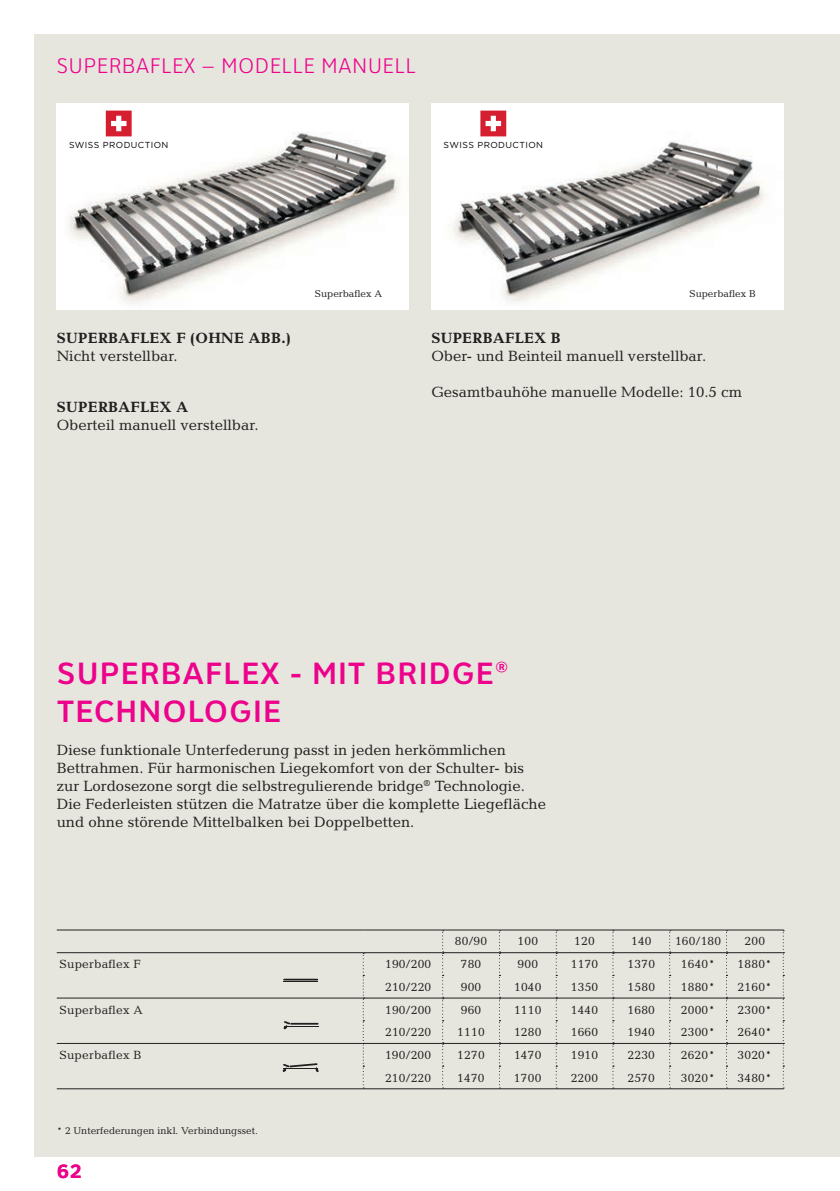
<style>
.page{position:relative;width:840px;height:1191px;background:#fff}
.page>*{position:absolute;margin:0;border:0;box-sizing:border-box;transform-origin:0 0}
.t1{font:500 32px/38.4px "Clearview Text";letter-spacing:.015em;color:#ed028c}
.t2{font:300 22px "Clearview Text";letter-spacing:.015em;color:#ed028c}
.t3{font:700 20px "Clearview Text";color:#ed028c}
.t4{font:15px/18px "Candida Std";color:#231f20}
.t5{font:700 15px "Candida Std";letter-spacing:.02em;color:#231f20}
.t6{font:12px "Candida Std";letter-spacing:.02em;color:#231f20}
.t7{font:10px "Candida Std";color:#231f20}
.t8{font:8.6px "Gotham";letter-spacing:.05em;color:#000001}
</style>
<div class="page">
<div style="left:34px;top:34px;width:805px;height:1123px;background:#e7e6de"></div>
<img style="left:57px;top:103px;width:351px;height:207px">
<img style="left:431px;top:103px;width:351px;height:207px">
<svg style="left:106px;top:111px;width:26px;height:25px"></svg>
<svg style="left:480px;top:111px;width:26px;height:25px"></svg>
<hr style="left:283px;top:978px;width:35px;height:2px;background:#231f20">
<hr style="left:283px;top:981px;width:34px;height:1px;background:#231f20">
<hr style="left:284px;top:1026px;width:34px;height:1px;background:#231f20">
<hr style="left:290px;top:1022px;width:28px;height:2px;background:#231f20">
<svg style="left:283px;top:1021px;width:7px;height:8px"></svg>
<svg style="left:282px;top:1063px;width:36px;height:9px"></svg>
<hr style="left:57px;top:952px;width:306px;height:1px;background:#231f20">
<hr style="left:363px;top:952px;width:79px;height:1px;background:#231f20">
<hr style="left:57px;top:997px;width:305px;height:1px;background:#231f20">
<hr style="left:363px;top:997px;width:79px;height:1px;background:#231f20">
<hr style="left:57px;top:1043px;width:305px;height:1px;background:#231f20">
<hr style="left:363px;top:1043px;width:79px;height:1px;background:#231f20">
<hr style="left:57px;top:1088px;width:306px;height:1px;background:#231f20">
<hr style="left:363px;top:1088px;width:79px;height:1px;background:#231f20">
<hr style="left:442px;top:952px;width:57px;height:1px;background:#231f20">
<hr style="left:442px;top:997px;width:57px;height:1px;background:#231f20">
<hr style="left:442px;top:1043px;width:57px;height:1px;background:#231f20">
<hr style="left:442px;top:1088px;width:57px;height:1px;background:#231f20">
<hr style="left:499px;top:952px;width:57px;height:1px;background:#231f20">
<hr style="left:499px;top:997px;width:57px;height:1px;background:#231f20">
<hr style="left:499px;top:1043px;width:57px;height:1px;background:#231f20">
<hr style="left:499px;top:1088px;width:57px;height:1px;background:#231f20">
<hr style="left:556px;top:952px;width:56px;height:1px;background:#231f20">
<hr style="left:556px;top:997px;width:56px;height:1px;background:#231f20">
<hr style="left:556px;top:1043px;width:56px;height:1px;background:#231f20">
<hr style="left:556px;top:1088px;width:56px;height:1px;background:#231f20">
<hr style="left:612px;top:952px;width:57px;height:1px;background:#231f20">
<hr style="left:612px;top:997px;width:57px;height:1px;background:#231f20">
<hr style="left:612px;top:1043px;width:57px;height:1px;background:#231f20">
<hr style="left:612px;top:1088px;width:57px;height:1px;background:#231f20">
<hr style="left:669px;top:952px;width:57px;height:1px;background:#231f20">
<hr style="left:726px;top:952px;width:56px;height:1px;background:#231f20">
<hr style="left:669px;top:997px;width:57px;height:1px;background:#231f20">
<hr style="left:726px;top:997px;width:56px;height:1px;background:#231f20">
<hr style="left:669px;top:1043px;width:57px;height:1px;background:#231f20">
<hr style="left:726px;top:1043px;width:56px;height:1px;background:#231f20">
<hr style="left:669px;top:1088px;width:57px;height:1px;background:#231f20">
<hr style="left:726px;top:1088px;width:57px;height:1px;background:#231f20">
<svg style="left:362px;top:953px;width:2px;height:135px"></svg>
<svg style="left:442px;top:930px;width:1px;height:158px"></svg>
<svg style="left:498px;top:930px;width:2px;height:158px"></svg>
<svg style="left:555px;top:930px;width:2px;height:158px"></svg>
<svg style="left:612px;top:930px;width:1px;height:158px"></svg>
<svg style="left:668px;top:930px;width:2px;height:158px"></svg>
<svg style="left:725px;top:930px;width:2px;height:158px"></svg>
<svg style="left:782px;top:930px;width:1px;height:155px"></svg>
<hr style="left:57px;top:929px;width:306px;height:1px;background:#231f20">
<hr style="left:363px;top:929px;width:79px;height:1px;background:#231f20">
<hr style="left:442px;top:929px;width:57px;height:1px;background:#231f20">
<hr style="left:499px;top:929px;width:57px;height:1px;background:#231f20">
<hr style="left:556px;top:929px;width:56px;height:1px;background:#231f20">
<hr style="left:612px;top:929px;width:57px;height:1px;background:#231f20">
<hr style="left:669px;top:929px;width:57px;height:1px;background:#231f20">
<hr style="left:726px;top:929px;width:57px;height:1px;background:#231f20">
<h2 class="t2" style="left:57px;top:54px;width:360px">SUPERBAFLEX – MODELLE MANUELL</h2>
<p class="t8" style="left:69px;top:140px;width:101px">SWISS PRODUCTION</p>
<p class="t8" style="left:443px;top:140px;width:101px">SWISS PRODUCTION</p>
<p class="t5" style="left:57px;top:329px;width:235px">SUPERBAFLEX F (OHNE ABB.)</p>
<p class="t4" style="left:57px;top:347px;width:122px">Nicht verstellbar.</p>
<p class="t5" style="left:57px;top:398px;width:133px">SUPERBAFLEX A</p>
<p class="t4" style="left:57px;top:415px;width:203px">Oberteil manuell verstellbar.</p>
<p class="t7" style="left:315px;top:288px;width:69px">Superbaflex A</p>
<p class="t7" style="left:689px;top:288px;width:68px">Superbaflex B</p>
<p class="t5" style="left:431px;top:329px;width:131px">SUPERBAFLEX B</p>
<p class="t4" style="left:431px;top:347px;width:276px">Ober- und Beinteil manuell verstellbar.</p>
<p class="t4" style="left:431px;top:383px;width:312px">Gesamtbauhöhe manuelle Modelle: 10.5 cm</p>
<h1 class="t1" style="left:57px;top:653px;width:453px">SUPERBAFLEX - MIT BRIDGE®<br>TECHNOLOGIE</h1>
<p class="t4" style="left:57px;top:741px;width:490px">Diese funktionale Unterfederung passt in jeden herkömmlichen Bettrahmen. Für harmonischen Liegekomfort von der Schulter- bis zur Lordosezone sorgt die selbstregulierende bridge<sup>®</sup> Technologie.<br>Die Federleisten stützen die Matratze über die komplette Liegefläche und ohne störende Mittelbalken bei Doppelbetten.</p>
<p class="t6" style="left:454px;top:934px;width:34px">80/90</p>
<p class="t6" style="left:517px;top:934px;width:22px">100</p>
<p class="t6" style="left:574px;top:934px;width:22px">120</p>
<p class="t6" style="left:630px;top:934px;width:22px">140</p>
<p class="t6" style="left:674px;top:934px;width:48px">160/180</p>
<p class="t6" style="left:744px;top:934px;width:22px">200</p>
<p class="t6" style="left:60px;top:957px;width:83px">Superbaflex F</p>
<p class="t6" style="left:385px;top:957px;width:48px">190/200</p>
<p class="t6" style="left:460px;top:957px;width:22px">780</p>
<p class="t6" style="left:517px;top:957px;width:22px">900</p>
<p class="t6" style="left:570px;top:957px;width:29px">1170</p>
<p class="t6" style="left:627px;top:957px;width:29px">1370</p>
<p class="t6" style="left:680px;top:957px;width:36px">1640*</p>
<p class="t6" style="left:737px;top:957px;width:36px">1880*</p>
<p class="t6" style="left:385px;top:980px;width:48px">210/220</p>
<p class="t6" style="left:460px;top:980px;width:22px">900</p>
<p class="t6" style="left:514px;top:980px;width:29px">1040</p>
<p class="t6" style="left:570px;top:980px;width:29px">1350</p>
<p class="t6" style="left:627px;top:980px;width:29px">1580</p>
<p class="t6" style="left:680px;top:980px;width:36px">1880*</p>
<p class="t6" style="left:737px;top:980px;width:36px">2160*</p>
<p class="t6" style="left:59px;top:1002px;width:85px">Superbaflex A</p>
<p class="t6" style="left:385px;top:1002px;width:48px">190/200</p>
<p class="t6" style="left:460px;top:1002px;width:22px">960</p>
<p class="t6" style="left:513px;top:1002px;width:29px">1110</p>
<p class="t6" style="left:570px;top:1002px;width:29px">1440</p>
<p class="t6" style="left:627px;top:1002px;width:29px">1680</p>
<p class="t6" style="left:680px;top:1002px;width:36px">2000*</p>
<p class="t6" style="left:737px;top:1002px;width:36px">2300*</p>
<p class="t6" style="left:385px;top:1025px;width:48px">210/220</p>
<p class="t6" style="left:457px;top:1025px;width:29px">1110</p>
<p class="t6" style="left:513px;top:1025px;width:29px">1280</p>
<p class="t6" style="left:570px;top:1025px;width:29px">1660</p>
<p class="t6" style="left:627px;top:1025px;width:29px">1940</p>
<p class="t6" style="left:680px;top:1025px;width:36px">2300*</p>
<p class="t6" style="left:737px;top:1025px;width:36px">2640*</p>
<p class="t6" style="left:59px;top:1048px;width:83px">Superbaflex B</p>
<p class="t6" style="left:385px;top:1048px;width:48px">190/200</p>
<p class="t6" style="left:457px;top:1048px;width:29px">1270</p>
<p class="t6" style="left:513px;top:1048px;width:29px">1470</p>
<p class="t6" style="left:570px;top:1048px;width:29px">1910</p>
<p class="t6" style="left:627px;top:1048px;width:29px">2230</p>
<p class="t6" style="left:680px;top:1048px;width:36px">2620*</p>
<p class="t6" style="left:737px;top:1048px;width:36px">3020*</p>
<p class="t6" style="left:385px;top:1070px;width:48px">210/220</p>
<p class="t6" style="left:457px;top:1070px;width:29px">1470</p>
<p class="t6" style="left:513px;top:1070px;width:29px">1700</p>
<p class="t6" style="left:570px;top:1070px;width:29px">2200</p>
<p class="t6" style="left:627px;top:1070px;width:29px">2570</p>
<p class="t6" style="left:680px;top:1070px;width:36px">3020*</p>
<p class="t6" style="left:737px;top:1070px;width:36px">3480*</p>
<p class="t7" style="left:57px;top:1125px;width:202px">* 2 Unterfederungen inkl. Verbindungsset.</p>
<h3 class="t3" style="left:57px;top:1159px;width:27px">62</h3>
</div>
